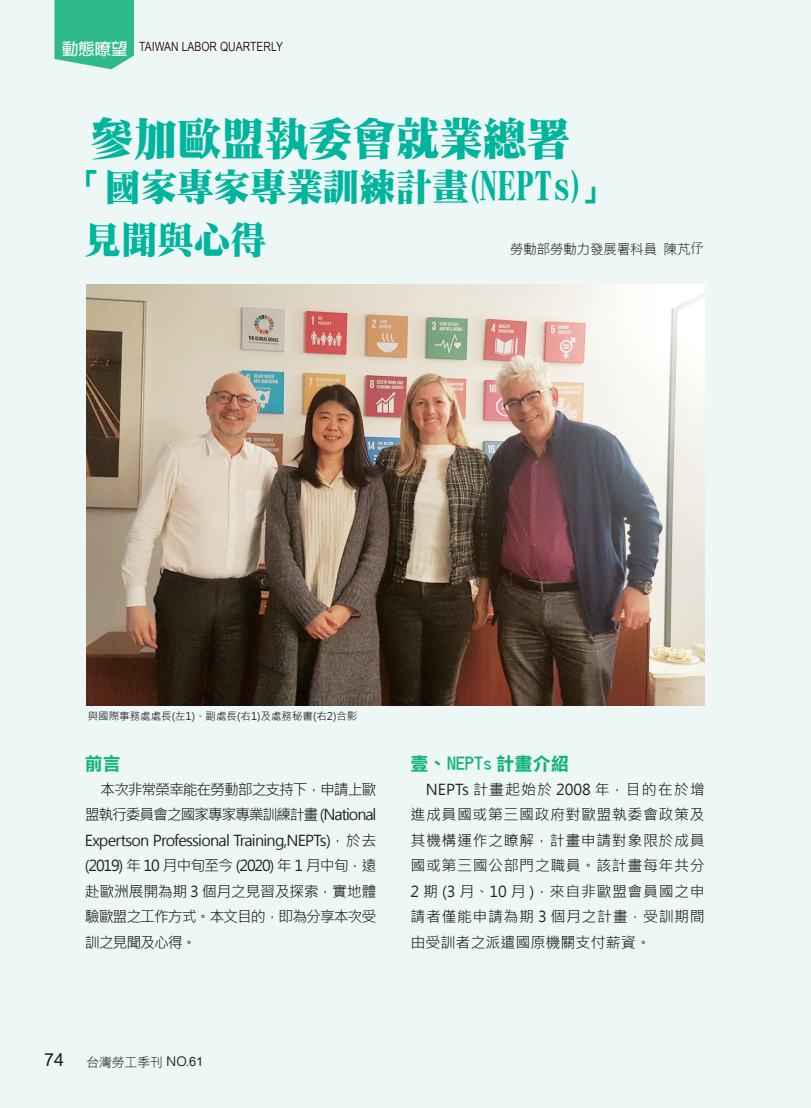
<style>
.page{position:relative;width:811px;height:1108px;background:#fff}
.page>*{position:absolute;margin:0;border:0;box-sizing:border-box;transform-origin:0 0}
.t1{font:45px "DF Ming UB HK BF";color:#00b59d}
.t2{font:37.5px/52.5px "DF Ming UB HK BF";color:#00b59d}
.t3{font:18px "DF Li Hei Bd WIN BF";color:#13b27b}
.t4{font:15px/25.5px "Microsoft Jheng Hei";letter-spacing:-.015em;color:#231f20;text-align:justify}
.t5{font:13.35px "DF Hei Lt HK BF";color:#231f20}
.t6{font:12.75px "Arial Narrow";color:#231f20}
.t7{font:12.75px "DF Hei Lt HK BF";color:#231f20}
.t8{font:10.5px "Microsoft Jheng Hei";color:#231f20}
.s1{font-family:"Adobe Fan Heiti Std";font-weight:700;font-size:16.5px;color:#fff}
.s2{font-family:"Adobe Ming Std";font-weight:300}
.s3{font-family:"Arial";font-size:18px}
.s4{font-family:"Microsoft Jheng Hei"}
.s5{font-family:"Arial"}
</style>
<div class="page">
<div style="left:0;top:0;width:810px;height:1108px;background:#edf7f5"></div>
<img style="left:86px;top:285px;width:618px;height:421px">
<svg style="left:54px;top:0;width:230px;height:69px"></svg>
<p class="t6" style="left:62px;top:37px;width:223px"><span class="s1">動態暸望</span> TAIWAN LABOR QUARTERLY</p>
<h1 class="t1" style="left:90px;top:116px;width:482px">參加歐盟執委會就業總署</h1>
<h2 class="t2" style="left:85px;top:161px;width:530px;text-indent:-16px">「國家專家專業訓練計畫(NEPTs)」見聞與心得</h2>
<p class="t5" style="left:510px;top:243px;width:195px">勞動部勞動力發展署科員 陳芃<span class="s2">伃</span></p>
<p class="t8" style="left:88px;top:709px;width:271px">與國際事務處處長(左1)、副處長(右1)及處務秘書(右2)合影</p>
<p class="t3" style="left:85px;top:755px;width:37px">前言</p>
<p class="t4" style="left:85px;top:776px;width:293px;text-indent:15px">本次非常榮幸能在勞動部之支持下，申請上歐盟執行委員會之國家專家專業訓練計畫 (National Expertson Professional Training,NEPTs)，於去(2019) 年 10 月中旬至今 (2020) 年 1 月中旬，遠赴歐洲展開為期 3 個月之見習及探索，實地體驗歐盟之工作方式。本文目的，即為分享本次受訓之見聞及心得。</p>
<p class="t3" style="left:410px;top:755px;width:160px">壹、 NEPTs 計畫介紹</p>
<p class="t4" style="left:410px;top:776px;width:296px;text-indent:15px">NEPTs 計畫起始於 2008 年，目的在於增進成員國或第三國政府對歐盟執委會政策及其機構運作之瞭解，計畫申請對象限於成員國或第三國公部門之職員。該計畫每年共分2 期 (3 月、10 月 )，來自非歐盟會員國之申請者僅能申請為期 3 個月之計畫，受訓期間由受訓者之派遣國原機關支付薪資。</p>
<p class="t7" style="left:44px;top:1055px;width:160px"><span class="s3">74</span> 台灣勞工季刊 <span class="s4">NO.</span><span class="s5">61</span></p>
</div>
